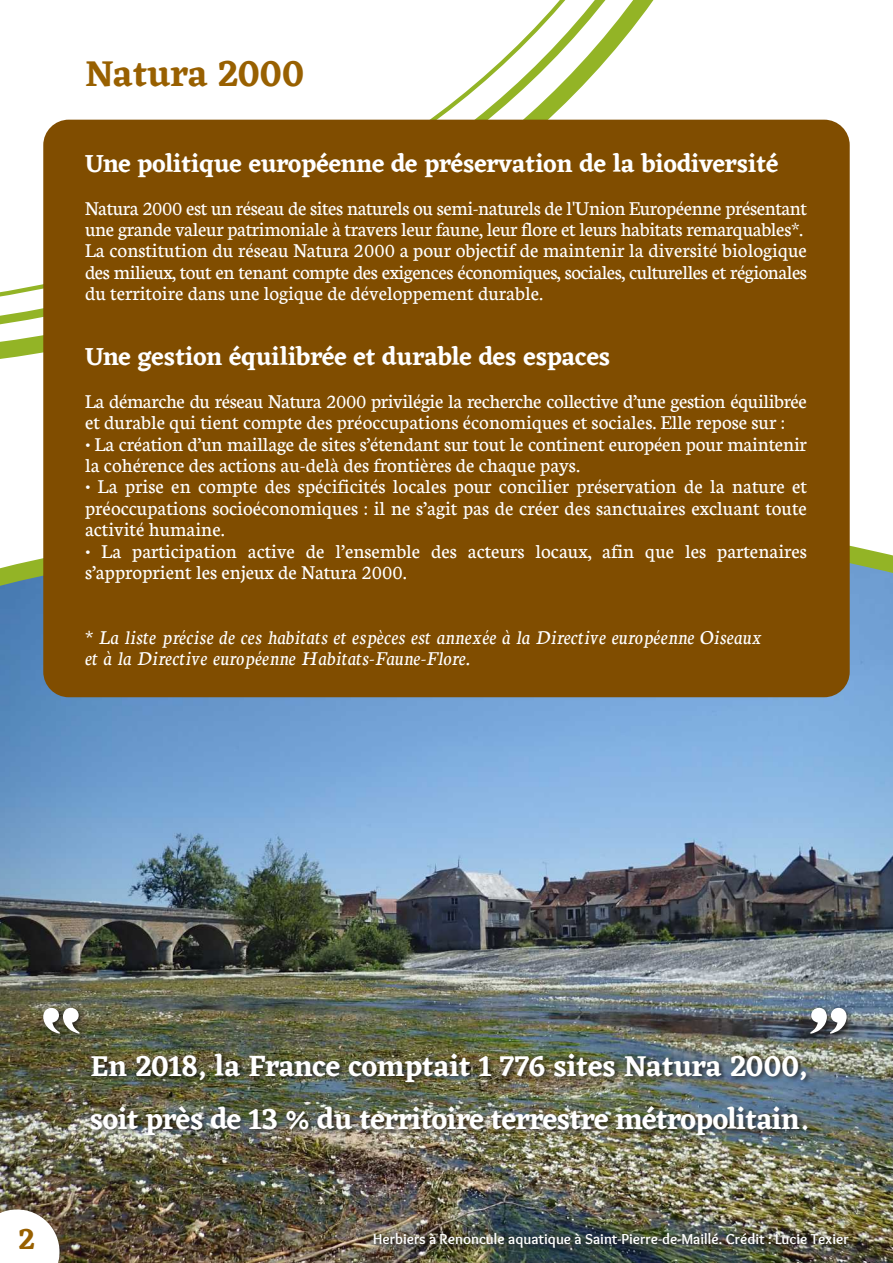
<style>
.page{position:relative;width:893px;height:1263px;background:#fff}
.page>*{position:absolute;margin:0;border:0;box-sizing:border-box;transform-origin:0 0}
.t1{font:700 90px "Perpetua Titling";color:#fff}
.t2{font:600 37.5px "Eczar";color:#986000}
.t3{font:600 30px/53.2px "Eczar";letter-spacing:-.015em;color:#fff}
.t4{font:600 30px "Eczar";color:#986000}
.t5{font:600 25.5px "Eczar";color:#fff}
.t6{font:21px/21.5px "Neuton";letter-spacing:-.005em;color:#fff}
.t7{font:italic 21px/21.5px "Neuton";color:#fff}
.t8{font:700 15px "Overlock";color:#fff}
</style>
<div class="page">
<svg style="left:44px;top:0;width:701px;height:137px"></svg>
<img style="left:0;top:284px;width:893px;height:979px">
<div style="left:43px;top:120px;width:807px;height:577px;background:#804d00;border-radius:26px"></div>
<svg style="left:43px;top:1007px;width:36px;height:27px"></svg>
<h2 class="t2" style="left:85px;top:51px;width:221px">Natura 2000</h2>
<p class="t5" style="left:85px;top:148px;width:695px">Une politique européenne de préservation de la biodiversité</p>
<p class="t6" style="left:85px;top:196px;width:723px">Natura 2000 est un réseau de sites naturels ou semi-naturels de l'Union Européenne présentant une grande valeur patrimoniale à travers leur faune, leur flore et leurs habitats remarquables*.<br>La constitution du réseau Natura 2000 a pour objectif de maintenir la diversité biologique des milieux, tout en tenant compte des exigences économiques, sociales, culturelles et régionales du territoire dans une logique de développement durable.</p>
<p class="t5" style="left:85px;top:341px;width:527px">Une gestion équilibrée et durable des espaces</p>
<p class="t6" style="left:85px;top:389px;width:723px">La démarche du réseau Natura 2000 privilégie la recherche collective d’une gestion équilibrée et durable qui tient compte des préoccupations économiques et sociales. Elle repose sur :</p>
<p class="t6" style="left:85px;top:432px;width:723px">• La création d’un maillage de sites s’étendant sur tout le continent européen pour maintenir la cohérence des actions au-delà des frontières de chaque pays.</p>
<p class="t6" style="left:85px;top:475px;width:723px;text-align:justify">• La prise en compte des spécificités locales pour concilier préservation de la nature et préoccupations socioéconomiques : il ne s’agit pas de créer des sanctuaires excluant toute activité humaine.</p>
<p class="t6" style="left:85px;top:539px;width:723px">• La participation active de l’ensemble des acteurs locaux, afin que les partenaires s’approprient les enjeux de Natura 2000.</p>
<p class="t7" style="left:85px;top:624px;width:678px">* La liste précise de ces habitats et espèces est annexée à la Directive européenne Oiseaux et à la Directive européenne Habitats-Faune-Flore.</p>
<h1 class="t1" style="left:808px;top:1006px;width:43px">"</h1>
<h3 class="t3" style="left:90px;top:1039px;width:719px">En 2018, la France comptait 1 776 sites Natura 2000, soit près de 13 % du territoire terrestre métropolitain.</h3>
<h3 class="t4" style="left:18px;top:1221px;width:19px">2</h3>
<p class="t8" style="left:373px;top:1230px;width:477px">Herbiers à Renoncule aquatique à Saint-Pierre-de-Maillé. Crédit : Lucie Texier</p>
</div>
